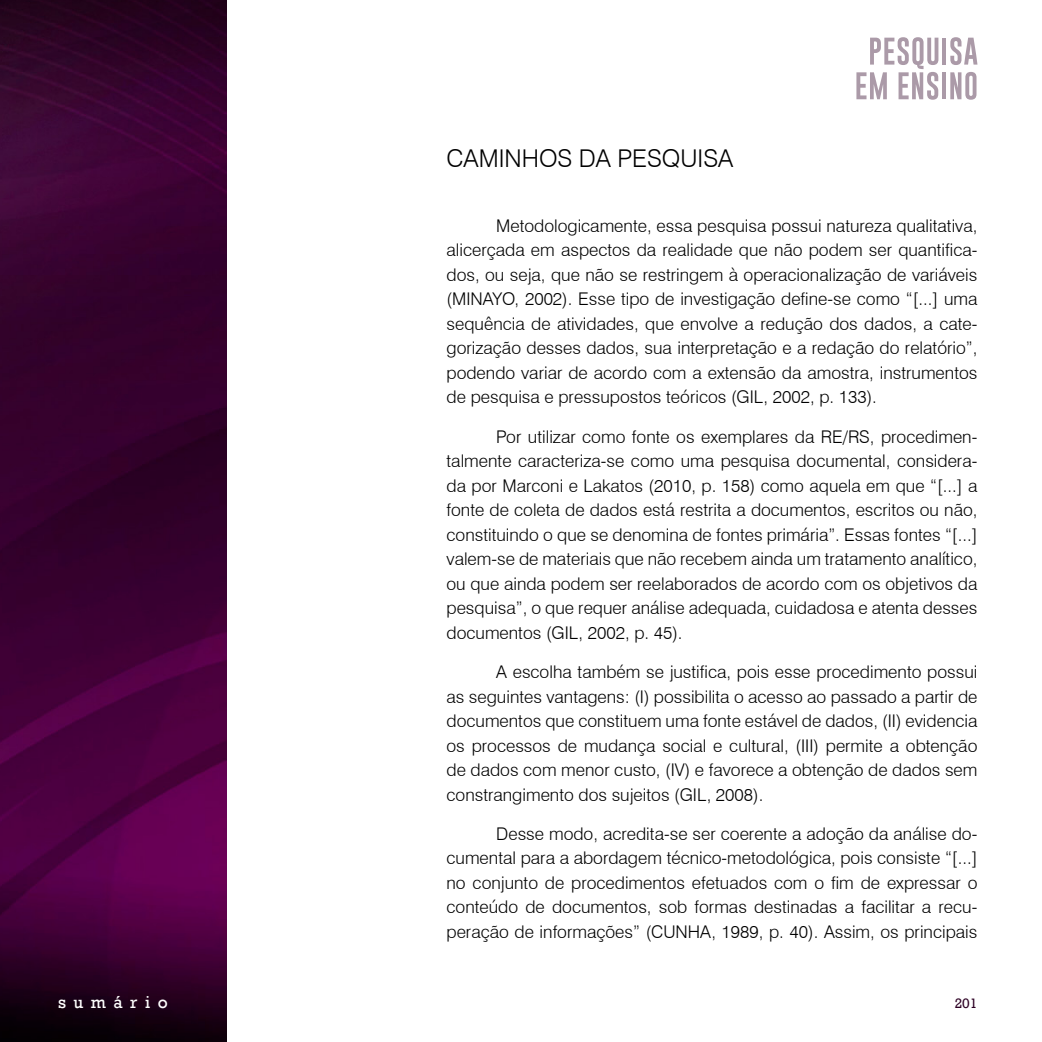
<style>
.page{position:relative;width:1042px;height:1042px;background:#fff}
.page>*{position:absolute;margin:0;border:0;box-sizing:border-box;transform-origin:0 0}
.t1{font:300 24.5px "Swiss 721 BT";color:#000}
.t2{font:300 17.5px/24.5px "Swiss 721 BT";color:#000;text-align:justify}
.t3{font:17.5px "Rockwell";letter-spacing:.425em;color:#fff}
.t4{font:14px "Rockwell";color:#2d0024}
</style>
<div class="page">
<img style="left:0;top:0;width:226px;height:1042px">
<hr style="left:942px;top:38px;width:4px;height:27px;background:#ab9aa8">
<svg style="left:950px;top:37px;width:27px;height:28px"></svg>
<svg style="left:856px;top:37px;width:82px;height:63px"></svg>
<hr style="left:942px;top:72px;width:4px;height:27px;background:#ab9aa8">
<svg style="left:950px;top:72px;width:26px;height:28px"></svg>
<h1 class="t1" style="left:446px;top:144px;width:288px">CAMINHOS DA PESQUISA</h1>
<p class="t2" style="left:446px;top:213px;width:532px;text-indent:50px">Metodologicamente, essa pesquisa possui natureza qualitativa, alicerçada em aspectos da realidade que não podem ser quantifica&shy;dos, ou seja, que não se restringem à operacionalização de variáveis (MINAYO, 2002). Esse tipo de investigação define-se como “[...] uma sequência de atividades, que envolve a redução dos dados, a cate&shy;gorização desses dados, sua interpretação e a redação do relatório”, podendo variar de acordo com a extensão da amostra, instrumentos de pesquisa e pressupostos teóricos (GIL, 2002, p. 133).</p>
<p class="t2" style="left:446px;top:424px;width:532px;text-indent:50px">Por utilizar como fonte os exemplares da RE/RS, procedimen&shy;talmente caracteriza-se como uma pesquisa documental, considera&shy;da por Marconi e Lakatos (2010, p. 158) como aquela em que “[...] a fonte de coleta de dados está restrita a documentos, escritos ou não, constituindo o que se denomina de fontes primária”. Essas fontes “[...] valem-se de materiais que não recebem ainda um tratamento analítico, ou que ainda podem ser reelaborados de acordo com os objetivos da pesquisa”, o que requer análise adequada, cuidadosa e atenta desses documentos (GIL, 2002, p. 45).</p>
<p class="t2" style="left:446px;top:659px;width:532px;text-indent:50px">A escolha também se justifica, pois esse procedimento possui as seguintes vantagens: (I) possibilita o acesso ao passado a partir de documentos que constituem uma fonte estável de dados, (II) evidencia os processos de mudança social e cultural, (III) permite a obtenção de dados com menor custo, (IV) e favorece a obtenção de dados sem constrangimento dos sujeitos (GIL, 2008).</p>
<p class="t2" style="left:446px;top:821px;width:532px;text-indent:50px">Desse modo, acredita-se ser coerente a adoção da análise do&shy;cumental para a abordagem técnico-metodológica, pois consiste “[...] no conjunto de procedimentos efetuados com o fim de expressar o conteúdo de documentos, sob formas destinadas a facilitar a recu&shy;peração de informações” (CUNHA, 1989, p. 40). Assim, os principais</p>
<p class="t3" style="left:58px;top:992px;width:111px">sumário</p>
<p class="t4" style="left:954px;top:995px;width:24px">201</p>
</div>
